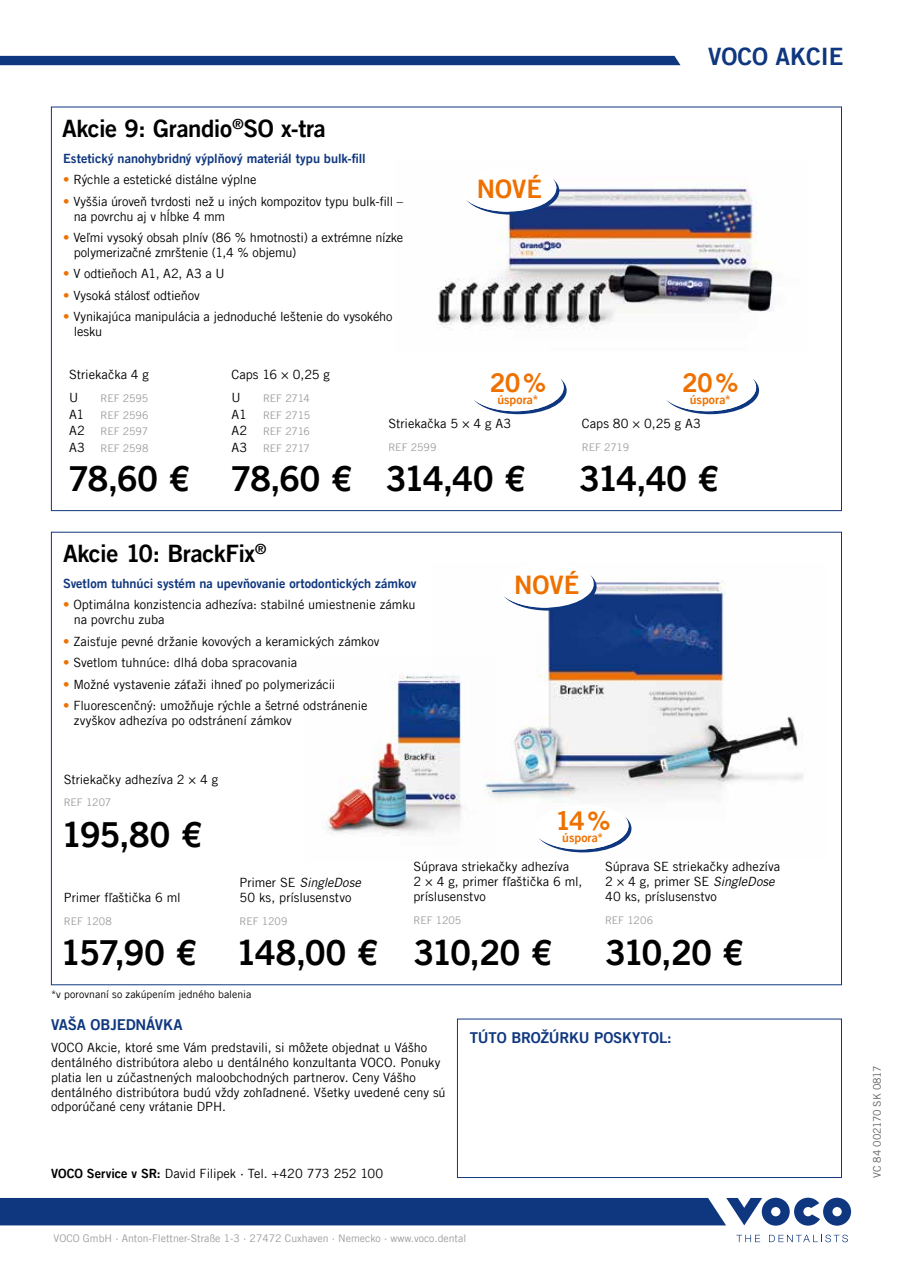
<style>
.page{position:relative;width:900px;height:1272px;background:#fff}
.page>*{position:absolute;margin:0;border:0;box-sizing:border-box;transform-origin:0 0}
.t1{font:34.5px "Trade Gothic LT Com Bd 2";letter-spacing:-.045em;color:#000}
.t2{font:25.8px "Trade Gothic LT Com Bd 2";color:#ee7100}
.t3{font:25.5px "Trade Gothic LT Com Bd 2";color:#ee7100}
.t4{font:24px "Trade Gothic LT Com Bd 2";letter-spacing:-.015em;color:#000}
.t5{font:24px "Trade Gothic LT Com Bd 2";color:#0f377f}
.t6{font:15px "Trade Gothic LT Com Bd 2";letter-spacing:-.01em;color:#0f377f}
.t7{font:12.75px/15px "Trade Gothic LT Com";letter-spacing:-.005em;color:#000}
.t8{font:12.75px "Trade Gothic LT Com Bd 2";color:#0f377f}
.t9{font:12.15px "Trade Gothic LT Com Bd 2";letter-spacing:.01em;color:#ee7100}
.t10{font:10.5px/16.5px "Trade Gothic LT Com";color:#9c9d9d;text-align:justify}
.t11{font:10.5px "Trade Gothic LT Com";letter-spacing:.005em;color:#000}
.t12{font:10.5px "Trade Gothic LT Com";letter-spacing:-.02em;color:#636362}
.s1{color:#ee7100}
.s2{font-size:12.75px;color:#000}
.s3{font-style:italic}
.s4{font-family:"Trade Gothic LT Com Bd 2"}
</style>
<div class="page">
<svg style="left:0;top:1198px;width:851px;height:28px;background:#25498a"></svg>
<svg style="left:736px;top:1235px;width:24px;height:7px"></svg>
<svg style="left:769px;top:1235px;width:79px;height:7px"></svg>
<div style="left:0;top:56px;width:681px;height:9px;background:#0f377f"></div>
<img style="left:495px;top:581px;width:308px;height:272px">
<img style="left:438px;top:183px;width:336px;height:146px">
<img style="left:326px;top:675px;width:169px;height:159px">
<div style="left:457px;top:1019px;width:385px;height:159px;border:1px solid #0f377f"></div>
<svg style="left:474px;top:378px;width:93px;height:36px"></svg>
<svg style="left:666px;top:379px;width:93px;height:35px"></svg>
<svg style="left:535px;top:805px;width:96px;height:47px"></svg>
<svg style="left:463px;top:179px;width:96px;height:36px"></svg>
<svg style="left:500px;top:575px;width:97px;height:36px"></svg>
<h3 class="t4" style="left:62px;top:114px;width:265px">Akcie 9: Grandio<sup>®</sup>SO x-tra</h3>
<p class="t8" style="left:63px;top:150px;width:304px">Estetický nanohybridný výplňový materiál typu bulk-fill</p>
<p class="t7" style="left:63px;top:172px;width:195px"><span class="s1">•</span> Rýchle a estetické distálne výplne</p>
<p class="t7" style="left:74px;top:193px;width:331px;text-indent:-11px"><span class="s1">•</span> Vyššia úroveň tvrdosti než u iných kompozitov typu bulk-fill – na povrchu aj v hĺbke 4 mm</p>
<p class="t7" style="left:74px;top:230px;width:331px;text-indent:-11px"><span class="s1">•</span> Veľmi vysoký obsah plnív (86 % hmotnosti) a extrémne nízke polymerizačné zmrštenie (1,4 % objemu)</p>
<p class="t7" style="left:63px;top:266px;width:163px"><span class="s1">•</span> V odtieňoch A1, A2, A3 a U</p>
<p class="t7" style="left:63px;top:288px;width:138px"><span class="s1">•</span> Vysoká stálosť odtieňov</p>
<p class="t7" style="left:74px;top:309px;width:320px;text-indent:-11px"><span class="s1">•</span> Vynikajúca manipulácia a jednoduché leštenie do vysokého lesku</p>
<p class="t7" style="left:69px;top:363px;width:81px;line-height:22.8px">Striekačka 4 g<br>U</p>
<p class="t7" style="left:232px;top:363px;width:100px;line-height:22.8px">Caps 16 × 0,25 g<br>U</p>
<p class="t10" style="left:101px;top:390px;width:49px">REF 2595</p>
<p class="t10" style="left:263px;top:390px;width:49px">REF 2714</p>
<h3 class="t3" style="left:477px;top:173px;width:67px">NOVÉ</h3>
<h2 class="t2" style="left:490px;top:366px;width:58px">20%</h2>
<p class="t9" style="left:497px;top:392px;width:43px">úspora*</p>
<p class="t7" style="left:69px;top:406px;width:17px">A1</p>
<p class="t10" style="left:69px;top:407px;width:81px;text-indent:32px">REF 2596<br><span class="s2">A2</span> REF 2597<br><span class="s2">A3</span> REF 2598</p>
<h1 class="t1" style="left:68px;top:458px;width:123px">78,60 €</h1>
<p class="t7" style="left:232px;top:406px;width:17px">A1</p>
<p class="t10" style="left:232px;top:407px;width:80px;text-indent:32px">REF 2715<br><span class="s2">A2</span> REF 2716<br><span class="s2">A3</span> REF 2717</p>
<h1 class="t1" style="left:230px;top:458px;width:123px">78,60 €</h1>
<p class="t7" style="left:388px;top:416px;width:124px">Striekačka 5 × 4 g A3</p>
<p class="t10" style="left:388px;top:439px;width:49px">REF 2599</p>
<h1 class="t1" style="left:386px;top:457px;width:141px">314,40 €</h1>
<h3 class="t5" style="left:708px;top:42px;width:137px">VOCO AKCIE</h3>
<h2 class="t2" style="left:682px;top:366px;width:58px">20%</h2>
<p class="t9" style="left:690px;top:392px;width:43px">úspora*</p>
<p class="t7" style="left:582px;top:416px;width:121px">Caps 80 × 0,25 g A3</p>
<p class="t10" style="left:582px;top:439px;width:49px">REF 2719</p>
<h1 class="t1" style="left:579px;top:457px;width:141px">314,40 €</h1>
<h3 class="t4" style="left:63px;top:539px;width:205px">Akcie 10: BrackFix<sup>®</sup></h3>
<p class="t8" style="left:63px;top:576px;width:355px">Svetlom tuhnúci systém na upevňovanie ortodontických zámkov</p>
<p class="t7" style="left:74px;top:597px;width:343px;text-indent:-11px"><span class="s1">•</span> Optimálna konzistencia adhezíva: stabilné umiestnenie zámku na povrchu zuba</p>
<p class="t7" style="left:63px;top:634px;width:318px"><span class="s1">•</span> Zaisťuje pevné držanie kovových a keramických zámkov</p>
<p class="t7" style="left:63px;top:655px;width:236px"><span class="s1">•</span> Svetlom tuhnúce: dlhá doba spracovania</p>
<p class="t7" style="left:63px;top:676px;width:274px"><span class="s1">•</span> Možné vystavenie záťaži ihneď po polymerizácii</p>
<p class="t7" style="left:74px;top:698px;width:295px;text-indent:-11px"><span class="s1">•</span> Fluorescenčný: umožňuje rýchle a šetrné odstránenie zvyškov adhezíva po odstránení zámkov</p>
<p class="t7" style="left:64px;top:772px;width:156px">Striekačky adhezíva 2 × 4 g</p>
<p class="t10" style="left:64px;top:794px;width:49px">REF 1207</p>
<h1 class="t1" style="left:61px;top:813px;width:142px">195,80 €</h1>
<h3 class="t3" style="left:514px;top:569px;width:67px">NOVÉ</h3>
<h2 class="t2" style="left:555px;top:805px;width:57px">14%</h2>
<p class="t9" style="left:562px;top:830px;width:43px">úspora*</p>
<p class="t7" style="left:64px;top:890px;width:118px">Primer fľaštička 6 ml</p>
<p class="t10" style="left:64px;top:913px;width:50px">REF 1208</p>
<h1 class="t1" style="left:60px;top:931px;width:138px">157,90 €</h1>
<p class="t7" style="left:240px;top:875px;width:123px">Primer SE <span class="s3">SingleDose<br></span>50 ks, príslusenstvo</p>
<p class="t10" style="left:240px;top:913px;width:50px">REF 1209</p>
<h1 class="t1" style="left:236px;top:931px;width:144px">148,00 €</h1>
<p class="t11" style="left:51px;top:988px;width:202px">*v porovnaní so zakúpením jedného balenia</p>
<p class="t7" style="left:414px;top:859px;width:170px">Súprava striekačky adhezíva<br>2 × 4 g, primer fľaštička 6 ml, príslusenstvo</p>
<p class="t10" style="left:414px;top:912px;width:49px">REF 1205</p>
<h1 class="t1" style="left:414px;top:931px;width:140px">310,20 €</h1>
<p class="t7" style="left:605px;top:859px;width:177px">Súprava SE striekačky adhezíva<br>2 × 4 g, primer SE <span class="s3">SingleDose<br></span>40 ks, príslusenstvo</p>
<p class="t10" style="left:605px;top:912px;width:50px">REF 1206</p>
<h1 class="t1" style="left:605px;top:931px;width:140px">310,20 €</h1>
<p class="t6" style="left:51px;top:1015px;width:133px">VAŠA OBJEDNÁVKA</p>
<p class="t7" style="left:51px;top:1039px;width:396px">VOCO Akcie, ktoré sme Vám predstavili, si môžete objednat u Vášho dentálného distribútora alebo u dentálného konzultanta VOCO. Ponuky platia len u zúčastnených maloobchodných partnerov. Ceny Vášho dentálného distribútora budú vždy zohľadnené. Všetky uvedené ceny sú odporúčané ceny vrátanie DPH.</p>
<p class="t7" style="left:51px;top:1166px;width:334px"><span class="s4">VOCO Service v SR:</span> David Filipek · Tel. +420 773 252 100</p>
<p class="t6" style="left:470px;top:1029px;width:203px">TÚTO BROŽÚRKU POSKYTOL:</p>
<p class="t10" style="left:54px;top:1230px;width:414px">VOCO GmbH · Anton-Flettner-Straße 1-3 · 27472 Cuxhaven · Nemecko · www.voco.dental</p>
<p class="t12" style="left:871px;top:1178px;width:114px;rotate:-90deg">VC 84 002170 SK 0817</p>
</div>
